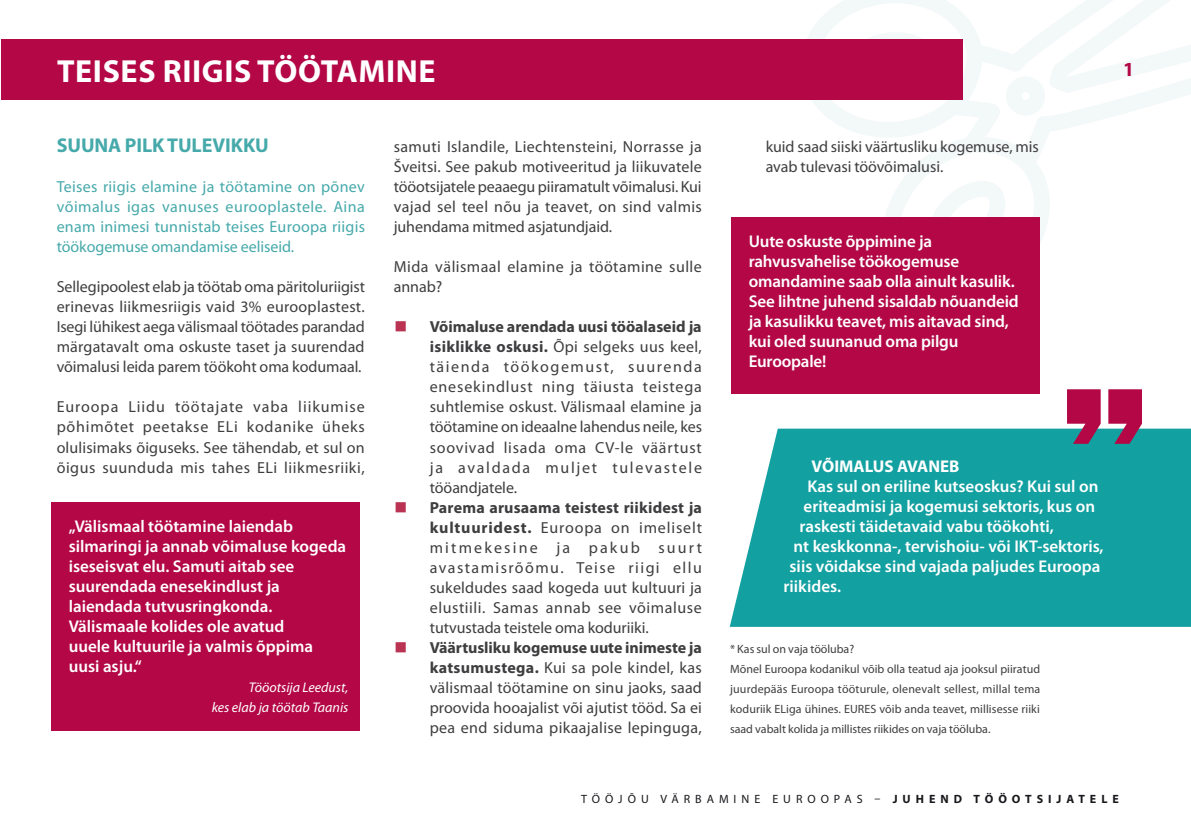
<style>
.page{position:relative;width:1191px;height:840px;background:#fff}
.page>*{position:absolute;margin:0;border:0;box-sizing:border-box;transform-origin:0 0}
.t1{font:700 32px "Myriad Pro";letter-spacing:.02em;color:#fff}
.t2{font:700 20px "Myriad Pro";letter-spacing:-.005em;color:#46a9aa}
.t3{font:700 20px "Myriad Pro";color:#b30845}
.t4{font:600 17px/20px "Myriad Pro";color:#fff}
.t5{font:700 17px "Myriad Pro";color:#fff}
.t6{font:16px/20px "Myriad Pro";letter-spacing:.01em;color:#3e3e40;text-align:justify}
.t7{font:16px/20px "Myriad Pro";letter-spacing:-.005em;color:#46a9aa;text-align:justify}
.t8{font:16px/20px "Myriad Pro";letter-spacing:.03em;color:#3e3e40}
.t9{font:italic 14px/20px "Myriad Pro";color:#fff;text-align:right}
.t10{font:12px/20px "Myriad Pro";letter-spacing:.005em;color:#3e3e40}
.t11{font:12px "Myriad Pro";letter-spacing:.415em;color:#1a171c}
.s1{font-family:"EC Square Sans Pro";color:#ba3352}
.s2{font-weight:700}
</style>
<div class="page">
<svg style="left:807px;top:1px;width:384px;height:302px"></svg>
<svg style="left:1003px;top:76px;width:44px;height:39px"></svg>
<div style="left:1px;top:39px;width:961px;height:61px;background:#b30845"></div>
<div style="left:730px;top:428px;width:461px;height:198px;background:#13a0a1"></div>
<svg style="left:1067px;top:389px;width:33px;height:54px;background:#a02b5c"></svg>
<svg style="left:1108px;top:389px;width:34px;height:54px;background:#a02d5e"></svg>
<div style="left:52px;top:502px;width:308px;height:228px;background:#b30845"></div>
<div style="left:731px;top:217px;width:308px;height:176px;background:#b30845"></div>
<h1 class="t1" style="left:57px;top:59px;width:380px">TEISES RIIGIS TÖÖTAMINE</h1>
<p class="t3" style="left:1123px;top:62px;width:13px">1</p>
<p class="t2" style="left:57px;top:138px;width:214px">SUUNA PILK TULEVIKKU</p>
<p class="t7" style="left:57px;top:178px;width:310px">Teises riigis elamine ja töötamine on põnev võimalus igas vanuses eurooplastele. Aina enam inimesi tunnistab teises Euroopa riigis töökogemuse omandamise eeliseid.</p>
<p class="t6" style="left:57px;top:278px;width:310px">Sellegipoolest elab ja töötab oma päritoluriigist erinevas liikmesriigis vaid 3% eurooplastest.<br>Isegi lühikest aega välismaal töötades parandad märgatavalt oma oskuste taset ja suurendad võimalusi leida parem töökoht oma kodumaal.</p>
<p class="t6" style="left:57px;top:398px;width:310px">Euroopa Liidu töötajate vaba liikumise põhimõtet peetakse ELi kodanike üheks olulisimaks õiguseks. See tähendab, et sul on õigus suunduda mis tahes ELi liikmesriiki,</p>
<p class="t4" style="left:69px;top:517px;width:279px">„Välismaal töötamine laiendab silmaringi ja annab võimaluse kogeda iseseisvat elu. Samuti aitab see suurendada enesekindlust ja laiendada tutvusringkonda.<br>Välismaale kolides ole avatud<br>uuele kultuurile ja valmis õppima uusi asju.“</p>
<p class="t9" style="left:212px;top:678px;width:138px">Tööotsija Leedust,<br>kes elab ja töötab Taanis</p>
<p class="t6" style="left:394px;top:138px;width:310px">samuti Islandile, Liechtensteini, Norrasse ja Šveitsi. See pakub motiveeritud ja liikuvatele tööotsijatele peaaegu piiramatult võimalusi. Kui vajad sel teel nõu ja teavet, on sind valmis juhendama mitmed asjatundjaid.</p>
<p class="t8" style="left:394px;top:258px;width:309px">Mida välismaal elamine ja töötamine sulle annab?</p>
<p class="t6" style="left:430px;top:318px;width:274px;text-indent:-36px"><span class="s1">■</span> <span class="s2">Võimaluse arendada uusi tööalaseid ja isiklikke oskusi.</span> Õpi selgeks uus keel, täienda töökogemust, suurenda enesekindlust ning täiusta teistega suhtlemise oskust. Välismaal elamine ja töötamine on ideaalne lahendus neile, kes soovivad lisada oma CV-le väärtust ja avaldada muljet tulevastele tööandjatele.</p>
<p class="t6" style="left:430px;top:498px;width:274px;text-indent:-36px"><span class="s1">■</span> <span class="s2">Parema arusaama teistest riikidest ja kultuuridest.</span> Euroopa on imeliselt mitmekesine ja pakub suurt avastamisrõõmu. Teise riigi ellu sukeldudes saad kogeda uut kultuuri ja elustiili. Samas annab see võimaluse tutvustada teistele oma koduriiki.</p>
<p class="t6" style="left:430px;top:638px;width:274px;text-indent:-36px"><span class="s1">■</span> <span class="s2">Väärtusliku kogemuse uute inimeste ja katsumustega.</span> Kui sa pole kindel, kas välismaal töötamine on sinu jaoks, saad proovida hooajalist või ajutist tööd. Sa ei pea end siduma pikaajalise lepinguga,</p>
<p class="t6" style="left:765px;top:138px;width:274px">kuid saad siiski väärtusliku kogemuse, mis avab tulevasi töövõimalusi.</p>
<p class="t4" style="left:748px;top:232px;width:272px">Uute oskuste õppimine ja rahvusvahelise töökogemuse omandamine saab olla ainult kasulik.<br>See lihtne juhend sisaldab nõuandeid ja kasulikku teavet, mis aitavad sind, kui oled suunanud oma pilgu<br>Euroopale!</p>
<p class="t5" style="left:811px;top:459px;width:149px">VÕIMALUS AVANEB</p>
<p class="t4" style="left:807px;top:477px;width:292px">Kas sul on eriline kutseoskus? Kui sul on</p>
<p class="t4" style="left:803px;top:497px;width:293px">eriteadmisi ja kogemusi sektoris, kus on</p>
<p class="t4" style="left:799px;top:517px;width:256px">raskesti täidetavaid vabu töökohti,</p>
<p class="t4" style="left:793px;top:537px;width:311px">nt keskkonna-, tervishoiu- või IKT-sektoris,</p>
<p class="t4" style="left:789px;top:557px;width:312px">siis võidakse sind vajada paljudes Euroopa</p>
<p class="t4" style="left:783px;top:577px;width:59px">riikides.</p>
<p class="t10" style="left:730px;top:639px;width:312px">* Kas sul on vaja tööluba?<br>Mõnel Euroopa kodanikul võib olla teatud aja jooksul piiratud juurdepääs Euroopa tööturule, olenevalt sellest, millal tema koduriik ELiga ühines. EURES võib anda teavet, millisesse riiki saad vabalt kolida ja millistes riikides on vaja tööluba.</p>
<p class="t11" style="left:581px;top:793px;width:539px">TÖÖJÕU VÄRBAMINE EUROOPAS – <span class="s2">JUHEND TÖÖOTSIJATELE</span></p>
</div>
